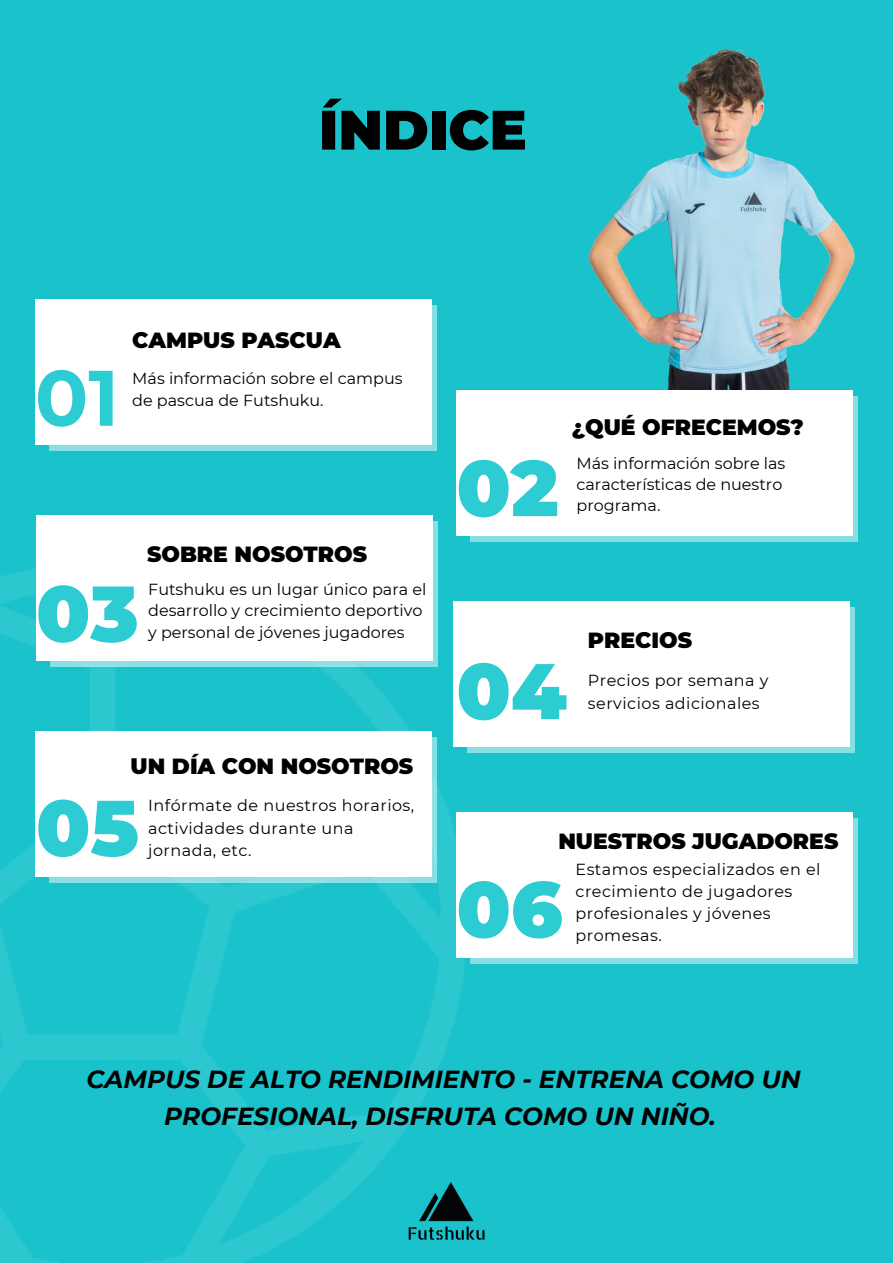
<style>
.page{position:relative;width:893px;height:1263px;background:#fff}
.page>*{position:absolute;margin:0;border:0;box-sizing:border-box;transform-origin:0 0}
.t1{font:900 78.58px "Montserrat";color:#2dccd3}
.t2{font:700 78.58px "Montserrat";color:#2dccd3}
.t3{font:900 55.48px "Montserrat";color:#000}
.t4{font:italic 700 24.68px/37.1px "Montserrat";color:#000;text-align:center}
.t5{font:900 21.88px "Montserrat";color:#000}
.t6{font:15.92px/21.3px "Montserrat";color:#000}
.t7{font:15.92px/22.2px "Montserrat";letter-spacing:.03em;color:#000}
</style>
<div class="page">
<div style="left:0;top:0;width:892px;height:1263px;background:#1ac3cb"></div>
<div style="left:470px;top:396px;width:388px;height:145px;background:#87dfe3"></div>
<img style="left:588px;top:48px;width:267px;height:487px">
<div style="left:456px;top:390px;width:396px;height:146px;background:#fff"></div>
<img style="left:0;top:569px;width:464px;height:694px">
<div style="left:467px;top:607px;width:388px;height:145px;background:#87dfe3"></div>
<div style="left:453px;top:601px;width:396px;height:146px;background:#fff"></div>
<img style="left:408px;top:1182px;width:77px;height:61px">
<svg style="left:50px;top:521px;width:388px;height:145px;background:#8ee1e4"></svg>
<div style="left:36px;top:515px;width:396px;height:146px;background:#fff"></div>
<div style="left:470px;top:818px;width:388px;height:145px;background:#87dfe3"></div>
<div style="left:456px;top:812px;width:396px;height:146px;background:#fff"></div>
<svg style="left:49px;top:737px;width:387px;height:145px;background:#91e1e5"></svg>
<div style="left:35px;top:731px;width:396px;height:146px;background:#fff"></div>
<div style="left:49px;top:305px;width:387px;height:146px;background:#87dfe3"></div>
<div style="left:35px;top:299px;width:396px;height:146px;background:#fff"></div>
<h3 class="t3" style="left:319px;top:96px;width:209px">ÍNDICE</h3>
<h3 class="t2" style="left:35px;top:350px;width:86px">01</h3>
<p class="t5" style="left:132px;top:326px;width:210px">CAMPUS PASCUA</p>
<h3 class="t6" style="left:132px;top:368px;width:272px">Más información sobre el campus de pascua de Futshuku.</h3>
<h3 class="t5" style="left:147px;top:541px;width:221px">SOBRE NOSOTROS</h3>
<p class="t1" style="left:36px;top:565px;width:104px">03</p>
<p class="t6" style="left:148px;top:578px;width:280px">Futshuku es un lugar único para el desarrollo y crecimiento deportivo y personal de jóvenes jugadores</p>
<p class="t1" style="left:456px;top:440px;width:104px">02</p>
<h1 class="t5" style="left:572px;top:414px;width:233px">¿QUÉ OFRECEMOS?</h1>
<p class="t6" style="left:576px;top:452px;width:210px">Más información sobre las características de nuestro programa.</p>
<p class="t5" style="left:588px;top:627px;width:106px">PRECIOS</p>
<p class="t5" style="left:131px;top:752px;width:284px">UN DÍA CON NOSOTROS</p>
<p class="t1" style="left:36px;top:779px;width:104px">05</p>
<p class="t7" style="left:148px;top:794px;width:267px">Infórmate de nuestros horarios, actividades durante una jornada, etc.</p>
<p class="t1" style="left:456px;top:643px;width:112px">04</p>
<h3 class="t7" style="left:588px;top:669px;width:182px">Precios por semana y servicios adicionales</h3>
<h3 class="t5" style="left:558px;top:828px;width:281px">NUESTROS JUGADORES</h3>
<p class="t1" style="left:456px;top:861px;width:108px">06</p>
<p class="t7" style="left:575px;top:858px;width:246px">Estamos especializados en el crecimiento de jugadores profesionales y jóvenes promesas.</p>
<p class="t4" style="left:86px;top:1060px;width:715px">CAMPUS DE ALTO RENDIMIENTO - ENTRENA COMO UN<br>PROFESIONAL, DISFRUTA COMO UN NIÑO.</p>
</div>
